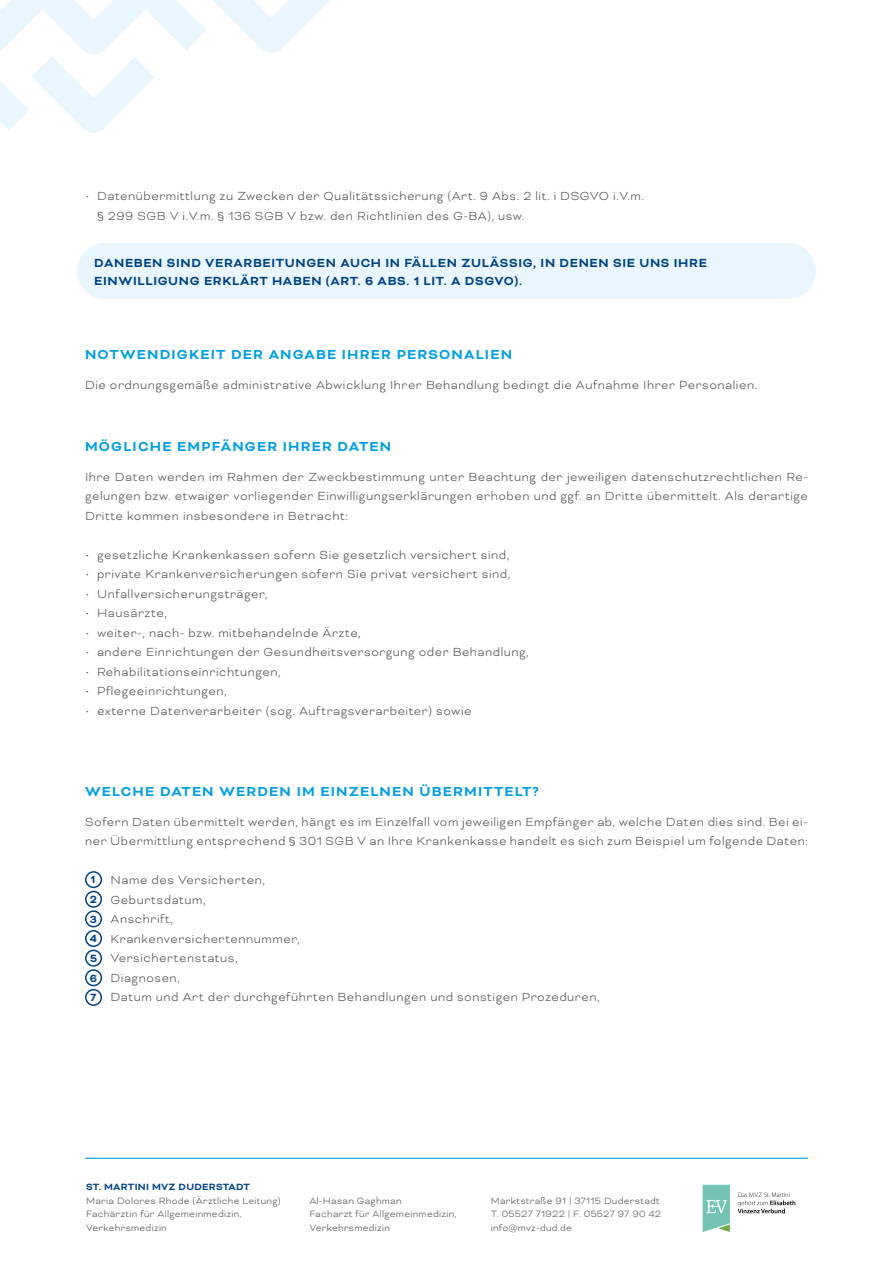
<style>
.page{position:relative;width:893px;height:1263px;background:#fff}
.page>*{position:absolute;margin:0;border:0;box-sizing:border-box;transform-origin:0 0}
.t1{font:700 15px "Bicyclette";letter-spacing:.08em;color:#009ee3}
.t2{font:300 13.5px/19.5px "Bicyclette";letter-spacing:.04em;color:#4f5355}
.t3{font:700 13.5px/18px "Bicyclette";letter-spacing:.05em;color:#004384}
.t4{font:700 12px/19.6px "Bicyclette";color:#004384}
.t5{font:300 10.5px/13.5px "Bicyclette";letter-spacing:.03em;color:#4f5355}
.t6{font:700 10.5px "Bicyclette";letter-spacing:.03em;color:#004384}
</style>
<div class="page">
<svg style="left:0;top:0;width:330px;height:133px"></svg>
<svg style="left:703px;top:1185px;width:27px;height:47px"></svg>
<svg style="left:738px;top:1192px;width:57px;height:21px"></svg>
<hr style="left:85px;top:1158px;width:723px;height:1px;background:#009ee3">
<div style="left:77px;top:243px;width:739px;height:56px;background:#eaf6fe;border-radius:28px"></div>
<div style="left:85px;top:871px;width:17px;height:17px;border:2px solid #004384;border-radius:50%"></div>
<div style="left:85px;top:891px;width:17px;height:17px;border:2px solid #004384;border-radius:50%"></div>
<div style="left:85px;top:910px;width:17px;height:17px;border:2px solid #004384;border-radius:50%"></div>
<div style="left:85px;top:930px;width:17px;height:17px;border:2px solid #004384;border-radius:50%"></div>
<div style="left:85px;top:950px;width:17px;height:17px;border:2px solid #004384;border-radius:50%"></div>
<div style="left:85px;top:969px;width:17px;height:17px;border:2px solid #004384;border-radius:50%"></div>
<div style="left:85px;top:989px;width:17px;height:17px;border:2px solid #004384;border-radius:50%"></div>
<p class="t2" style="left:97px;top:186px;width:548px;text-indent:-12px">• Datenübermittlung zu Zwecken der Qualitätssicherung (Art. 9 Abs. 2 lit. i DSGVO i.V.m. § 299 SGB V i.V.m. § 136 SGB V bzw. den Richtlinien des G-BA), usw.</p>
<p class="t3" style="left:94px;top:254px;width:614px">DANEBEN SIND VERARBEITUNGEN AUCH IN FÄLLEN ZULÄSSIG, IN DENEN SIE UNS IHRE<br>EINWILLIGUNG ERKLÄRT HABEN (ART. 6 ABS. 1 LIT. A DSGVO).</p>
<p class="t1" style="left:85px;top:346px;width:428px">NOTWENDIGKEIT DER ANGABE IHRER PERSONALIEN</p>
<p class="t2" style="left:85px;top:375px;width:674px">Die ordnungsgemäße administrative Abwicklung Ihrer Behandlung bedingt die Aufnahme Ihrer Personalien.</p>
<p class="t1" style="left:85px;top:438px;width:308px">MÖGLICHE EMPFÄNGER IHRER DATEN</p>
<p class="t2" style="left:85px;top:467px;width:724px;text-align:justify">Ihre Daten werden im Rahmen der Zweckbestimmung unter Beachtung der jeweiligen datenschutzrechtlichen Re&shy;gelungen bzw. etwaiger vorliegender Einwilligungserklärungen erhoben und ggf. an Dritte übermittelt. Als derartige Dritte kommen insbesondere in Betracht:</p>
<p class="t2" style="left:85px;top:545px;width:426px">• gesetzliche Krankenkassen sofern Sie gesetzlich versichert sind,</p>
<p class="t2" style="left:85px;top:564px;width:427px">• private Krankenversicherungen sofern Sie privat versichert sind,</p>
<p class="t2" style="left:85px;top:584px;width:184px">• Unfallversicherungsträger,</p>
<p class="t2" style="left:85px;top:603px;width:83px">• Hausärzte,</p>
<p class="t2" style="left:85px;top:623px;width:277px">• weiter-, nach- bzw. mitbehandelnde Ärzte,</p>
<p class="t2" style="left:85px;top:642px;width:445px">• andere Einrichtungen der Gesundheitsversorgung oder Behandlung,</p>
<p class="t2" style="left:85px;top:662px;width:197px">• Rehabilitationseinrichtungen,</p>
<p class="t2" style="left:85px;top:681px;width:143px">• Pflegeeinrichtungen,</p>
<p class="t2" style="left:85px;top:701px;width:388px">• externe Datenverarbeiter (sog. Auftragsverarbeiter) sowie</p>
<p class="t1" style="left:85px;top:783px;width:455px">WELCHE DATEN WERDEN IM EINZELNEN ÜBERMITTELT?</p>
<p class="t2" style="left:85px;top:812px;width:724px">Sofern Daten übermittelt werden, hängt es im Einzelfall vom jeweiligen Empfänger ab, welche Daten dies sind. Bei ei&shy;ner Übermittlung entsprechend § 301 SGB V an Ihre Krankenkasse handelt es sich zum Beispiel um folgende Daten:</p>
<p class="t2" style="left:111px;top:870px;width:490px">Name des Versicherten,<br>Geburtsdatum,<br>Anschrift,<br>Krankenversichertennummer,<br>Versichertenstatus,<br>Diagnosen,<br>Datum und Art der durchgeführten Behandlungen und sonstigen Prozeduren,</p>
<p class="t4" style="left:90px;top:870px;width:9px">1<br>2<br>3<br>4<br>5<br>6<br>7</p>
<p class="t6" style="left:86px;top:1181px;width:165px">ST. MARTINI MVZ DUDERSTADT</p>
<p class="t5" style="left:86px;top:1194px;width:196px">Maria Dolores Rhode (Ärztliche Leitung)<br>Fachärztin für Allgemeinmedizin,<br>Verkehrsmedizin</p>
<p class="t5" style="left:491px;top:1194px;width:172px">Marktstraße 91 | 37115 Duderstadt<br>T. 05527 71922 | F. 05527 97 90 42 info@mvz-dud.de</p>
<p class="t5" style="left:309px;top:1194px;width:149px">Al-Hasan Gaghman<br>Facharzt für Allgemeinmedizin,<br>Verkehrsmedizin</p>
</div>
